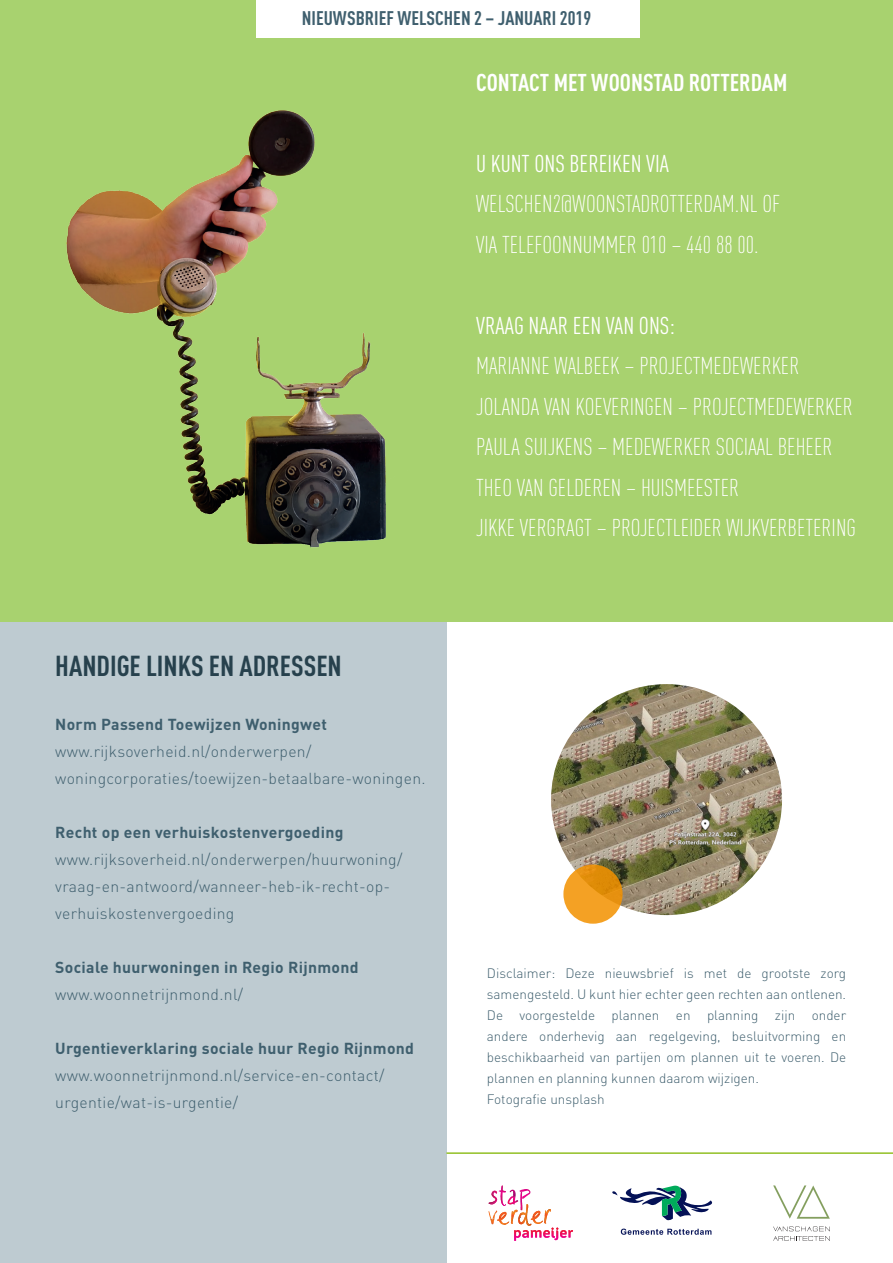
<style>
.page{position:relative;width:893px;height:1263px;background:#fff}
.page>*{position:absolute;margin:0;border:0;box-sizing:border-box;transform-origin:0 0}
.t1{font:700 28.5px "DIN Cond";color:#27414d}
.t2{font:300 24px/40.5px "DIN Cond";color:#fff}
.t3{font:24px "DIN Cond";color:#fff}
.t4{font:700 24px "DIN Cond";color:#fff}
.t5{font:700 19.5px "DIN Cond";color:#3f5f6e}
.t6{font:300 15.75px/27px "DIN";letter-spacing:.02em;color:#3f5f6e}
.t7{font:700 15.75px "DIN Pro";letter-spacing:.02em;color:#3f5f6e}
.t8{font:300 13.5px/21px "DIN";color:#3f5f6e}
</style>
<div class="page">
<div style="left:0;top:0;width:446px;height:1263px;background:#becbd1"></div>
<div style="left:0;top:0;width:893px;height:621px;background:#a8d26f"></div>
<img style="left:66px;top:0;width:320px;height:548px">
<svg style="left:612px;top:1185px;width:100px;height:36px"></svg>
<svg style="left:621px;top:1228px;width:90px;height:7px"></svg>
<svg style="left:773px;top:1226px;width:57px;height:15px"></svg>
<svg style="left:773px;top:1185px;width:57px;height:34px"></svg>
<svg style="left:488px;top:1185px;width:85px;height:56px"></svg>
<div style="left:257px;top:0;width:383px;height:38px;background:#fff"></div>
<img style="left:551px;top:684px;width:231px;height:231px;border-radius:115px">
<svg style="left:563px;top:864px;width:60px;height:60px;background:#eb9a1e"></svg>
<hr style="left:446px;top:1152px;width:447px;height:2px;background:#92c024">
<h3 class="t5" style="left:302px;top:6px;width:291px">NIEUWSBRIEF WELSCHEN 2 – JANUARI 2019</h3>
<h2 class="t4" style="left:476px;top:68px;width:313px">CONTACT MET WOONSTAD ROTTERDAM</h2>
<h2 class="t3" style="left:476px;top:149px;width:194px">U KUNT ONS BEREIKEN VIA</h2>
<h2 class="t2" style="left:476px;top:183px;width:306px">WELSCHEN2@WOONSTADROTTERDAM.NL OF<br>VIA TELEFOONNUMMER 010 – 440 88 00.</h2>
<h1 class="t1" style="left:55px;top:649px;width:288px">HANDIGE LINKS EN ADRESSEN</h1>
<p class="t7" style="left:55px;top:714px;width:273px">Norm Passend Toewijzen Woningwet</p>
<p class="t6" style="left:55px;top:738px;width:372px">www.rijksoverheid.nl/onderwerpen/ woningcorporaties/toewijzen-betaalbare-woningen.</p>
<p class="t7" style="left:55px;top:822px;width:290px">Recht op een verhuiskostenvergoeding</p>
<p class="t6" style="left:55px;top:846px;width:349px">www.rijksoverheid.nl/onderwerpen/huurwoning/ vraag-en-antwoord/wanneer-heb-ik-recht-op&shy;verhuiskostenvergoeding</p>
<p class="t7" style="left:55px;top:957px;width:305px">Sociale huurwoningen in Regio Rijnmond</p>
<p class="t6" style="left:55px;top:981px;width:189px">www.woonnetrijnmond.nl/</p>
<p class="t7" style="left:55px;top:1038px;width:360px">Urgentieverklaring sociale huur Regio Rijnmond</p>
<p class="t6" style="left:55px;top:1062px;width:331px">www.woonnetrijnmond.nl/service-en-contact/ urgentie/wat-is-urgentie/</p>
<h2 class="t3" style="left:476px;top:311px;width:200px">VRAAG NAAR EEN VAN ONS:</h2>
<h2 class="t2" style="left:476px;top:345px;width:381px">MARIANNE WALBEEK – PROJECTMEDEWERKER JOLANDA VAN KOEVERINGEN – PROJECTMEDEWERKER PAULA SUIJKENS – MEDEWERKER SOCIAAL BEHEER THEO VAN GELDEREN – HUISMEESTER<br>JIKKE VERGRAGT – PROJECTLEIDER WIJKVERBETERING</h2>
<p class="t8" style="left:487px;top:963px;width:361px">Disclaimer: Deze nieuwsbrief is met de grootste zorg samengesteld. U kunt hier echter geen rechten aan ontlenen.<br>De voorgestelde plannen en planning zijn onder andere onderhevig aan regelgeving, besluitvorming en beschikbaarheid van partijen om plannen uit te voeren. De plannen en planning kunnen daarom wijzigen.<br>Fotografie unsplash</p>
</div>
